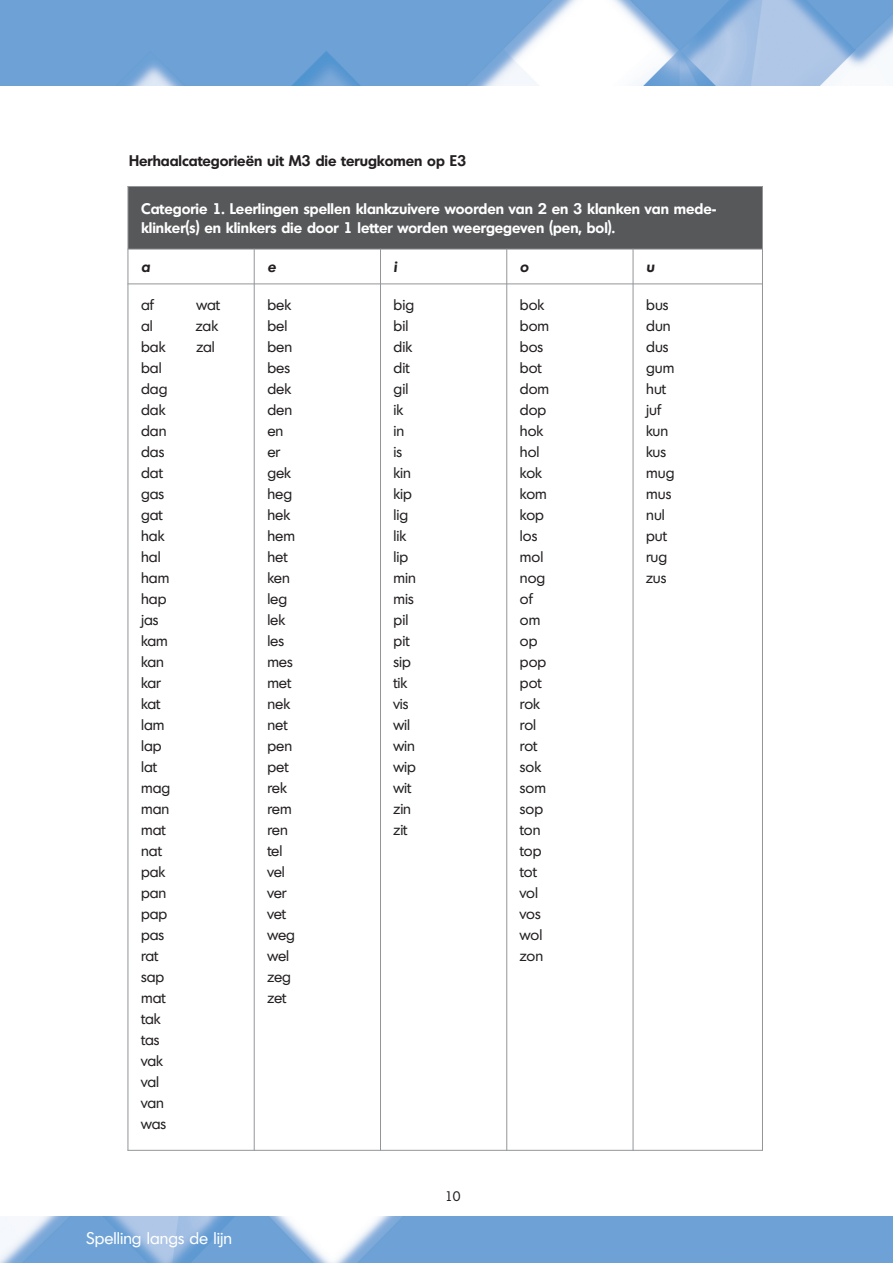
<style>
.page{position:relative;width:893px;height:1263px;background:#fff}
.page>*{position:absolute;margin:0;border:0;box-sizing:border-box;transform-origin:0 0}
.t1{font:16.5px "Montreal";color:#fff}
.t2{font:15px/21px "Montreal";color:#231f20}
.t3{font:600 15px/19.5px "Montreal";color:#fff}
.t4{font:600 15px "Montreal";color:#231f20}
.t5{font:italic 600 15px "Montreal";color:#231f20}
.t6{font:13.5px "Montreal";color:#231f20}
</style>
<div class="page">
<img style="left:0;top:0;width:893px;height:85px">
<img style="left:0;top:1216px;width:893px;height:47px">
<div style="left:128px;top:186px;width:634px;height:63px;background:#57585a"></div>
<hr style="left:128px;top:186px;width:1px;height:965px;background:#939598">
<hr style="left:254px;top:249px;width:1px;height:902px;background:#939598">
<hr style="left:380px;top:249px;width:1px;height:902px;background:#939598">
<hr style="left:506px;top:249px;width:1px;height:902px;background:#939598">
<hr style="left:633px;top:249px;width:1px;height:902px;background:#939598">
<hr style="left:762px;top:186px;width:1px;height:965px;background:#939598">
<hr style="left:128px;top:186px;width:635px;height:1px;background:#939598">
<hr style="left:128px;top:249px;width:635px;height:1px;background:#939598">
<hr style="left:128px;top:283px;width:635px;height:1px;background:#939598">
<hr style="left:128px;top:1150px;width:635px;height:1px;background:#939598">
<p class="t4" style="left:129px;top:150px;width:339px">Herhaalcategorieën uit M3 die terugkomen op E3</p>
<p class="t3" style="left:141px;top:198px;width:577px">Categorie 1. Leerlingen spellen klankzuivere woorden van 2 en 3 klanken van mede&shy;klinker(s) en klinkers die door 1 letter worden weergegeven (pen, bol).</p>
<p class="t5" style="left:141px;top:257px;width:10px">a</p>
<p class="t5" style="left:267px;top:257px;width:10px">e</p>
<p class="t5" style="left:394px;top:257px;width:5px">i</p>
<p class="t5" style="left:520px;top:257px;width:10px">o</p>
<p class="t5" style="left:646px;top:257px;width:10px">u</p>
<p class="t2" style="left:141px;top:293px;width:14px">af</p>
<p class="t2" style="left:196px;top:293px;width:25px">wat</p>
<p class="t2" style="left:141px;top:314px;width:13px">al</p>
<p class="t2" style="left:196px;top:314px;width:23px">zak</p>
<p class="t2" style="left:141px;top:335px;width:26px">bak</p>
<p class="t2" style="left:196px;top:335px;width:20px">zal</p>
<p class="t2" style="left:141px;top:356px;width:31px">bal dag dak dan das dat gas gat hak hal ham hap jas kam kan kar kat lam lap lat mag man mat nat pak pan pap pas rat sap mat tak tas vak val van was</p>
<p class="t2" style="left:267px;top:293px;width:29px">bek bel ben bes dek den en er gek heg hek hem het ken leg lek les mes met nek net pen pet rek rem ren tel vel ver vet weg wel zeg zet</p>
<p class="t2" style="left:394px;top:293px;width:24px">big bil dik dit gil ik in is kin kip lig lik lip min mis pil pit sip tik vis wil win wip wit zin zit</p>
<p class="t2" style="left:520px;top:293px;width:31px">bok bom bos bot dom dop hok hol kok kom kop los mol nog of om op pop pot rok rol rot sok som sop ton top tot vol vos wol zon</p>
<p class="t2" style="left:646px;top:293px;width:30px">bus dun dus gum hut juf kun kus mug mus nul put rug zus</p>
<p class="t1" style="left:87px;top:1227px;width:147px">Spelling langs de lijn</p>
<p class="t6" style="left:445px;top:1188px;width:17px">10</p>
</div>
